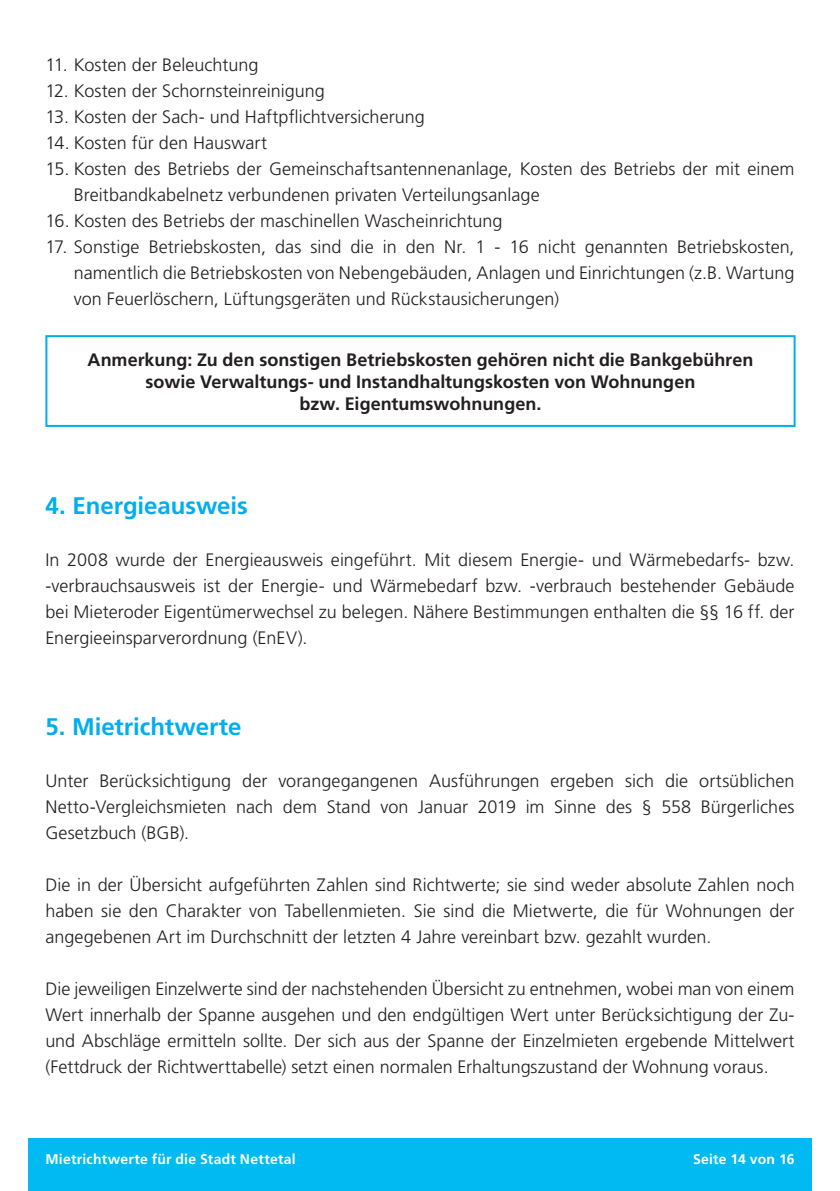
<style>
.page{position:relative;width:840px;height:1191px;background:#fff}
.page>*{position:absolute;margin:0;border:0;box-sizing:border-box;transform-origin:0 0}
.t1{font:700 24px "Frutiger";color:#00aeef}
.t2{font:300 18px/26px "Frutiger";color:#231f20;text-align:justify}
.t3{font:700 18px/21.6px "Frutiger";color:#231f20;text-align:center}
.t4{font:700 14px "Frutiger";letter-spacing:.015em;color:#fff}
</style>
<div class="page">
<div style="left:28px;top:1137px;width:783px;height:54px;background:#00baf1"></div>
<div style="left:45px;top:335px;width:750px;height:92px;border:2px solid #00aeef"></div>
<p class="t2" style="left:45px;top:52px;width:214px">11. Kosten der Beleuchtung</p>
<p class="t2" style="left:45px;top:78px;width:281px">12. Kosten der Schornsteinreinigung</p>
<p class="t2" style="left:45px;top:104px;width:381px">13. Kosten der Sach- und Haftpflichtversicherung</p>
<p class="t2" style="left:45px;top:130px;width:223px">14. Kosten für den Hauswart</p>
<p class="t2" style="left:74px;top:156px;width:721px;text-indent:-28px">15. Kosten des Betriebs der Gemeinschaftsantennenanlage, Kosten des Betriebs der mit einem<br>Breitbandkabelnetz verbundenen privaten Verteilungsanlage</p>
<p class="t2" style="left:45px;top:208px;width:458px">16. Kosten des Betriebs der maschinellen Wascheinrichtung</p>
<p class="t2" style="left:74px;top:234px;width:722px;text-indent:-28px">17. Sonstige Betriebskosten, das sind die in den Nr. 1 - 16 nicht genannten Betriebskosten, namentlich die Betriebskosten von Nebengebäuden, Anlagen und Einrichtungen (z.B. Wartung von Feuerlöschern, Lüftungsgeräten und Rückstausicherungen)</p>
<p class="t3" style="left:87px;top:349px;width:667px">Anmerkung: Zu den sonstigen Betriebskosten gehören nicht die Bankgebühren sowie Verwaltungs- und Instandhaltungskosten von Wohnungen<br>bzw. Eigentumswohnungen.</p>
<h1 class="t1" style="left:45px;top:491px;width:204px">4. Energieausweis</h1>
<p class="t2" style="left:45px;top:546px;width:750px">In 2008 wurde der Energieausweis eingeführt. Mit diesem Energie- und Wärmebedarfs- bzw. -verbrauchsausweis ist der Energie- und Wärmebedarf bzw. -verbrauch bestehender Gebäude bei Mieteroder Eigentümerwechsel zu belegen. Nähere Bestimmungen enthalten die §§ 16 ff. der Energieeinsparverordnung (EnEV).</p>
<h1 class="t1" style="left:45px;top:712px;width:197px">5. Mietrichtwerte</h1>
<p class="t2" style="left:45px;top:767px;width:750px">Unter Berücksichtigung der vorangegangenen Ausführungen ergeben sich die ortsüblichen Netto-Vergleichsmieten nach dem Stand von Januar 2019 im Sinne des § 558 Bürgerliches Gesetzbuch (BGB).</p>
<p class="t2" style="left:45px;top:871px;width:750px">Die in der Übersicht aufgeführten Zahlen sind Richtwerte; sie sind weder absolute Zahlen noch haben sie den Charakter von Tabellenmieten. Sie sind die Mietwerte, die für Wohnungen der angegebenen Art im Durchschnitt der letzten 4 Jahre vereinbart bzw. gezahlt wurden.</p>
<p class="t2" style="left:45px;top:975px;width:750px">Die jeweiligen Einzelwerte sind der nachstehenden Übersicht zu entnehmen, wobei man von einem Wert innerhalb der Spanne ausgehen und den endgültigen Wert unter Berücksichtigung der Zu&shy;und Abschläge ermitteln sollte. Der sich aus der Spanne der Einzelmieten ergebende Mittelwert (Fettdruck der Richtwerttabelle) setzt einen normalen Erhaltungszustand der Wohnung voraus.</p>
<p class="t4" style="left:45px;top:1150px;width:252px">Mietrichtwerte für die Stadt Nettetal</p>
<p class="t4" style="left:692px;top:1150px;width:103px">Seite 14 von 16</p>
</div>
